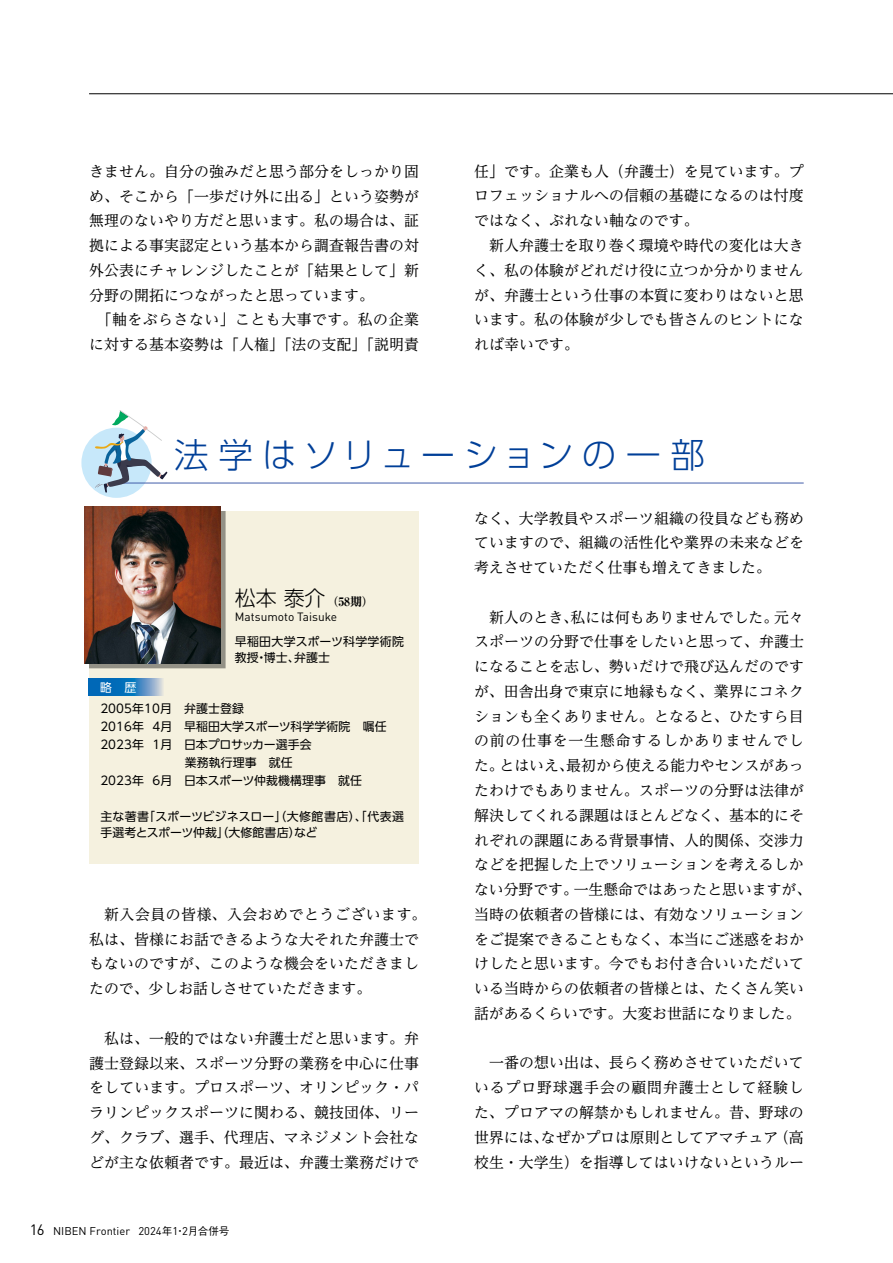
<style>
.page{position:relative;width:893px;height:1263px;background:#fff}
.page>*{position:absolute;margin:0;border:0;box-sizing:border-box;transform-origin:0 0}
.t1{font:300 34.5px "UD Shin Go Pr 6 N";letter-spacing:.22em;color:#003f98}
.t2{font:14.85px/24.8px "UD Reimin Pr 6 N";letter-spacing:.01em;color:#000;text-align:justify}
.t3{font:14.85px "UD Reimin Pr 6 N";letter-spacing:.035em;color:#000}
.t4{font:11.85px/18px "UD Shin Go Pr 6 N";letter-spacing:.01em;color:#000}
.t5{font:11.85px "DIN";color:#000}
.t6{font:11.85px "UD Shin Go Pr 6 N";color:#fff}
.t7{font:800 11.7px "Ryumin Pr 6 N";color:#000}
.t8{font:11.1px "DIN";color:#000}
.s1{font-family:"UD Shin Go Pr 6 N";font-weight:300;font-size:21px}
.s2{font-size:14.85px}
.s3{font-family:"Gothic BBB Pr 6 N";font-weight:500;font-size:10.65px}
</style>
<div class="page">
<hr style="left:89px;top:94px;width:804px;height:1px;background:#000">
<div style="left:89px;top:511px;width:330px;height:352px;background:#f5f1df"></div>
<div style="left:89px;top:511px;width:136px;height:157px;background:#939186"></div>
<img style="left:85px;top:506px;width:136px;height:158px">
<svg style="left:89px;top:679px;width:74px;height:16px"></svg>
<div style="left:81px;top:428px;width:71px;height:70px;background:#c7e8fa;border-radius:50%"></div>
<hr style="left:121px;top:483px;width:683px;height:1px;background:#415ca9">
<svg style="left:91px;top:410px;width:83px;height:84px"></svg>
<p class="t2" style="left:89px;top:158px;width:331px">きません。自分の強みだと思う部分をしっかり固</p>
<p class="t2" style="left:89px;top:183px;width:331px">め、そこから「一歩だけ外に出る」という姿勢が</p>
<p class="t2" style="left:89px;top:208px;width:331px">無理のないやり方だと思います。私の場合は、証</p>
<p class="t2" style="left:89px;top:233px;width:331px">拠による事実認定という基本から調査報告書の対</p>
<p class="t2" style="left:89px;top:257px;width:331px">外公表にチャレンジしたことが「結果として」新</p>
<p class="t2" style="left:89px;top:282px;width:286px">分野の開拓につながったと思っています。</p>
<p class="t3" style="left:97px;top:308px;width:324px">「軸をぶらさない」ことも大事です。私の企業</p>
<p class="t2" style="left:89px;top:332px;width:331px">に対する基本姿勢は「人権」「法の支配」「説明責</p>
<p class="t2" style="left:474px;top:158px;width:331px">任」です。企業も人（弁護士）を見ています。プロフェッショナルへの信頼の基礎になるのは忖度ではなく、ぶれない軸なのです。</p>
<p class="t2" style="left:474px;top:233px;width:331px;text-indent:15px">新人弁護士を取り巻く環境や時代の変化は大きく、私の体験がどれだけ役に立つか分かりませんが、弁護士という仕事の本質に変わりはないと思います。私の体験が少しでも皆さんのヒントになれば幸いです。</p>
<h1 class="t1" style="left:174px;top:427px;width:532px">法学はソリューションの一部</h1>
<p class="t7" style="left:235px;top:593px;width:140px"><span class="s1">松本 泰介</span> （58期）</p>
<p class="t5" style="left:235px;top:610px;width:104px">Matsumoto Taisuke</p>
<p class="t4" style="left:235px;top:633px;width:171px;line-height:15.9px">早稲田大学スポーツ科学学術院教授・博士、弁護士</p>
<p class="t4" style="left:100px;top:699px;width:288px">2005年10月　弁護士登録<br>2016年 4月　早稲田大学スポーツ科学学術院　嘱任<br>2023年 1月　日本プロサッカー選手会<br>　　　　 　　業務執行理事　就任<br>2023年 6月　日本スポーツ仲裁機構理事　就任</p>
<p class="t4" style="left:100px;top:808px;width:305px;line-height:15.9px">主な著書「スポーツビジネスロー」（大修館書店）、「代表選手選考とスポーツ仲裁」（大修館書店）など</p>
<p class="t6" style="left:100px;top:677px;width:38px">略 歴</p>
<p class="t2" style="left:89px;top:901px;width:339px;text-align:left;text-indent:15px">新入会員の皆様、入会おめでとうございます。私は、皆様にお話できるような大それた弁護士でもないのですが、このような機会をいただきましたので、少しお話しさせていただきます。</p>
<p class="t2" style="left:89px;top:1025px;width:331px;text-indent:15px">私は、一般的ではない弁護士だと思います。弁護士登録以来、スポーツ分野の業務を中心に仕事をしています。プロスポーツ、オリンピック・パラリンピックスポーツに関わる、競技団体、リーグ、クラブ、選手、代理店、マネジメント会社などが主な依頼者です。最近は、弁護士業務だけで</p>
<p class="t8" style="left:30px;top:1224px;width:201px"><span class="s2">16</span> NIBEN Frontier 2024<span class="s3">年</span>1<span class="s3">・</span>2<span class="s3">月合併号</span></p>
<p class="t2" style="left:474px;top:505px;width:331px">なく、大学教員やスポーツ組織の役員なども務めていますので、組織の活性化や業界の未来などを考えさせていただく仕事も増えてきました。</p>
<p class="t2" style="left:474px;top:604px;width:339px;text-align:left;text-indent:15px">新人のとき、私には何もありませんでした。元々スポーツの分野で仕事をしたいと思って、弁護士になることを志し、勢いだけで飛び込んだのですが、田舎出身で東京に地縁もなく、業界にコネクションも全くありません。となると、ひたすら目の前の仕事を一生懸命するしかありませんでした。とはいえ、最初から使える能力やセンスがあったわけでもありません。スポーツの分野は法律が解決してくれる課題はほとんどなく、基本的にそれぞれの課題にある背景事情、人的関係、交渉力などを把握した上でソリューションを考えるしかない分野です。一生懸命ではあったと思いますが、当時の依頼者の皆様には、有効なソリューションをご提案できることもなく、本当にご迷惑をおかけしたと思います。今でもお付き合いいただいている当時からの依頼者の皆様とは、たくさん笑い話があるくらいです。大変お世話になりました。</p>
<p class="t2" style="left:474px;top:1050px;width:331px;text-indent:15px">一番の想い出は、長らく務めさせていただいているプロ野球選手会の顧問弁護士として経験した、プロアマの解禁かもしれません。昔、野球の世界には、なぜかプロは原則としてアマチュア（高校生・大学生）を指導してはいけないというルー</p>
</div>
